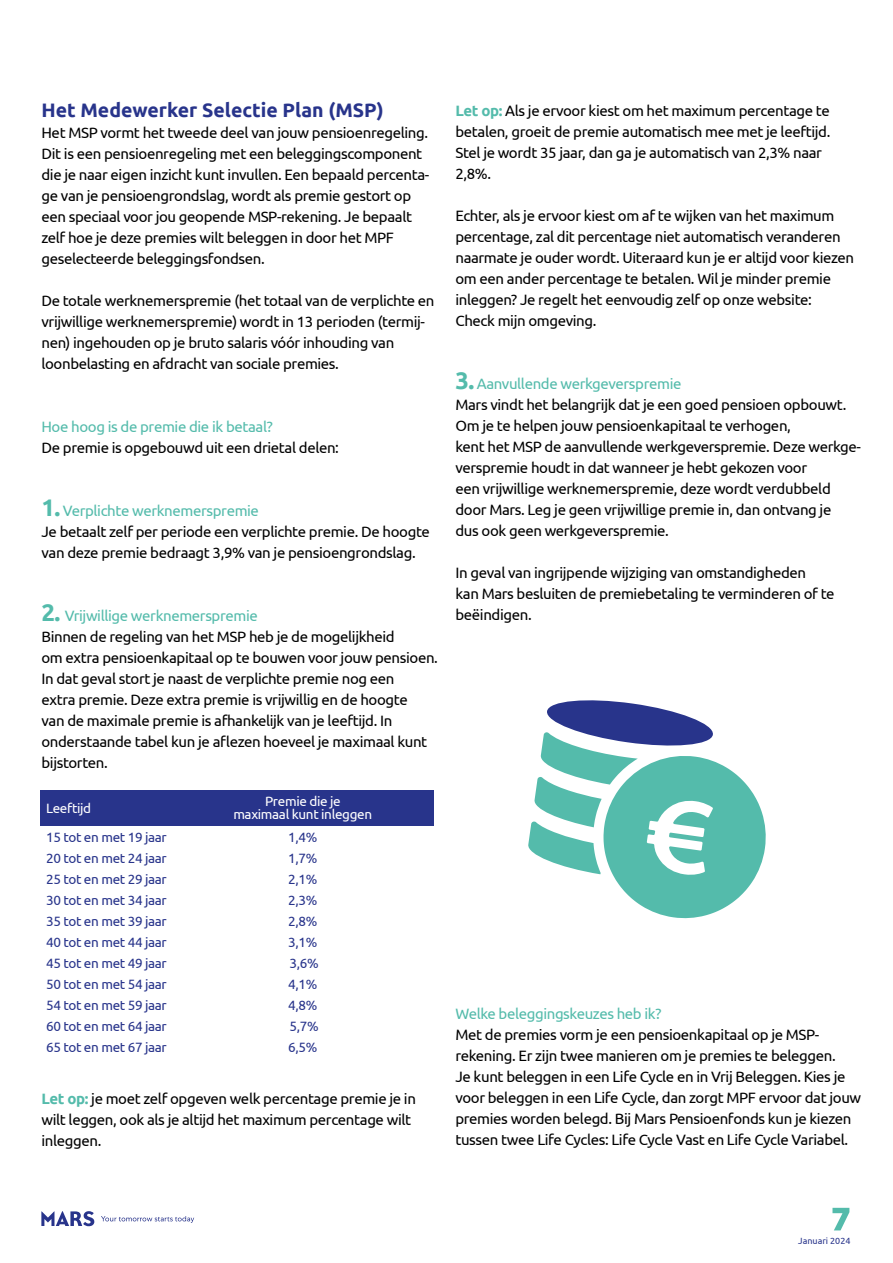
<style>
.page{position:relative;width:893px;height:1263px;background:#fff}
.page>*{position:absolute;margin:0;border:0;box-sizing:border-box;transform-origin:0 0}
.t1{font:700 19.5px "Ubuntu";color:#28348b}
.t2{font:15px/21px "Ubuntu";letter-spacing:-.025em;color:#000}
.t3{font:15px "Ubuntu";letter-spacing:-.025em;color:#54bbab}
.t4{font:13.5px "Ubuntu";letter-spacing:-.025em;color:#28348b}
.t5{font:13.5px/13.5px "Ubuntu";letter-spacing:-.025em;color:#fff;text-align:center}
.t6{font:9px "Ubuntu";color:#28348b}
.s1{font-weight:700;font-size:24px;color:#54bbab}
.s2{color:#54bbab}
.s3{font-weight:700;color:#54bbab}
</style>
<div class="page">
<svg style="left:832px;top:1208px;width:17px;height:22px"></svg>
<svg style="left:528px;top:700px;width:238px;height:219px"></svg>
<div style="left:40px;top:790px;width:394px;height:35px;background:#28348b"></div>
<svg style="left:41px;top:1211px;width:54px;height:15px"></svg>
<svg style="left:101px;top:1216px;width:93px;height:7px"></svg>
<h1 class="t1" style="left:41px;top:98px;width:344px">Het Medewerker Selectie Plan (MSP)</h1>
<p class="t2" style="left:41px;top:122px;width:389px">Het MSP vormt het tweede deel van jouw pensioenregeling.<br>Dit is een pensioenregeling met een beleggingscomponent die je naar eigen inzicht kunt invullen. Een bepaald percenta&shy;ge van je pensioengrondslag, wordt als premie gestort op een speciaal voor jou geopende MSP-rekening. Je bepaalt zelf hoe je deze premies wilt beleggen in door het MPF geselecteerde beleggingsfondsen.</p>
<p class="t2" style="left:41px;top:290px;width:395px">De totale werknemerspremie (het totaal van de verplichte en vrijwillige werknemerspremie) wordt in 13 perioden (termij&shy;nen) ingehouden op je bruto salaris vóór inhouding van loonbelasting en afdracht van sociale premies.</p>
<p class="t3" style="left:41px;top:418px;width:233px">Hoe hoog is de premie die ik betaal?</p>
<p class="t2" style="left:41px;top:437px;width:299px">De premie is opgebouwd uit een drietal delen:</p>
<p class="t2" style="left:41px;top:500px;width:390px"><span class="s1">1.</span> <span class="s2">Verplichte werknemerspremie<br></span>Je betaalt zelf per periode een verplichte premie. De hoogte van deze premie bedraagt 3,9% van je pensioengrondslag.</p>
<p class="t2" style="left:41px;top:605px;width:398px"><span class="s1">2.</span> <span class="s2">Vrijwillige werknemerspremie<br></span>Binnen de regeling van het MSP heb je de mogelijkheid<br>om extra pensioenkapitaal op te bouwen voor jouw pensioen.<br>In dat geval stort je naast de verplichte premie nog een<br>extra premie. Deze extra premie is vrijwillig en de hoogte<br>van de maximale premie is afhankelijk van je leeftijd. In onderstaande tabel kun je aflezen hoeveel je maximaal kunt bijstorten.</p>
<p class="t5" style="left:46px;top:801px;width:46px">Leeftijd</p>
<p class="t5" style="left:233px;top:794px;width:140px">Premie die je<br>maximaal kunt inleggen</p>
<p class="t4" style="left:46px;top:829px;width:122px">15 tot en met 19 jaar</p>
<p class="t4" style="left:288px;top:829px;width:31px">1,4%</p>
<p class="t4" style="left:46px;top:850px;width:122px">20 tot en met 24 jaar</p>
<p class="t4" style="left:288px;top:850px;width:31px">1,7%</p>
<p class="t4" style="left:46px;top:871px;width:122px">25 tot en met 29 jaar</p>
<p class="t4" style="left:288px;top:871px;width:31px">2,1%</p>
<p class="t4" style="left:46px;top:892px;width:122px">30 tot en met 34 jaar</p>
<p class="t4" style="left:288px;top:892px;width:31px">2,3%</p>
<p class="t4" style="left:46px;top:913px;width:122px">35 tot en met 39 jaar</p>
<p class="t4" style="left:288px;top:913px;width:31px">2,8%</p>
<p class="t4" style="left:46px;top:934px;width:122px">40 tot en met 44 jaar</p>
<p class="t4" style="left:288px;top:934px;width:31px">3,1%</p>
<p class="t4" style="left:46px;top:955px;width:122px">45 tot en met 49 jaar</p>
<p class="t4" style="left:290px;top:955px;width:31px">3,6%</p>
<p class="t4" style="left:46px;top:976px;width:122px">50 tot en met 54 jaar</p>
<p class="t4" style="left:288px;top:976px;width:31px">4,1%</p>
<p class="t4" style="left:46px;top:997px;width:122px">54 tot en met 59 jaar</p>
<p class="t4" style="left:288px;top:997px;width:31px">4,8%</p>
<p class="t4" style="left:46px;top:1018px;width:122px">60 tot en met 64 jaar</p>
<p class="t4" style="left:290px;top:1018px;width:31px">5,7%</p>
<p class="t4" style="left:46px;top:1039px;width:122px">65 tot en met 67 jaar</p>
<p class="t4" style="left:288px;top:1039px;width:31px">6,5%</p>
<p class="t2" style="left:41px;top:1088px;width:376px"><span class="s3">Let op:</span> je moet zelf opgeven welk percentage premie je in wilt leggen, ook als je altijd het maximum percentage wilt inleggen.</p>
<p class="t2" style="left:455px;top:100px;width:376px"><span class="s3">Let op:</span> Als je ervoor kiest om het maximum percentage te betalen, groeit de premie automatisch mee met je leeftijd.<br>Stel je wordt 35 jaar, dan ga je automatisch van 2,3% naar 2,8%.</p>
<p class="t2" style="left:455px;top:205px;width:400px">Echter, als je ervoor kiest om af te wijken van het maximum percentage, zal dit percentage niet automatisch veranderen naarmate je ouder wordt. Uiteraard kun je er altijd voor kiezen om een ander percentage te betalen. Wil je minder premie inleggen? Je regelt het eenvoudig zelf op onze website:<br>Check mijn omgeving.</p>
<p class="t2" style="left:455px;top:373px;width:407px"><span class="s1">3.</span> <span class="s2">Aanvullende werkgeverspremie<br></span>Mars vindt het belangrijk dat je een goed pensioen opbouwt.<br>Om je te helpen jouw pensioenkapitaal te verhogen,<br>kent het MSP de aanvullende werkgeverspremie. Deze werkge&shy;verspremie houdt in dat wanneer je hebt gekozen voor<br>een vrijwillige werknemerspremie, deze wordt verdubbeld door Mars. Leg je geen vrijwillige premie in, dan ontvang je<br>dus ook geen werkgeverspremie.</p>
<p class="t2" style="left:455px;top:562px;width:381px">In geval van ingrijpende wijziging van omstandigheden<br>kan Mars besluiten de premiebetaling te verminderen of te beëindigen.</p>
<p class="t3" style="left:455px;top:1004px;width:207px">Welke beleggingskeuzes heb ik?</p>
<p class="t2" style="left:455px;top:1024px;width:407px">Met de premies vorm je een pensioenkapitaal op je MSP&shy;rekening. Er zijn twee manieren om je premies te beleggen.<br>Je kunt beleggen in een Life Cycle en in Vrij Beleggen. Kies je voor beleggen in een Life Cycle, dan zorgt MPF ervoor dat jouw premies worden belegd. Bij Mars Pensioenfonds kun je kiezen tussen twee Life Cycles: Life Cycle Vast en Life Cycle Variabel.</p>
<p class="t6" style="left:798px;top:1235px;width:54px">Januari 2024</p>
</div>
